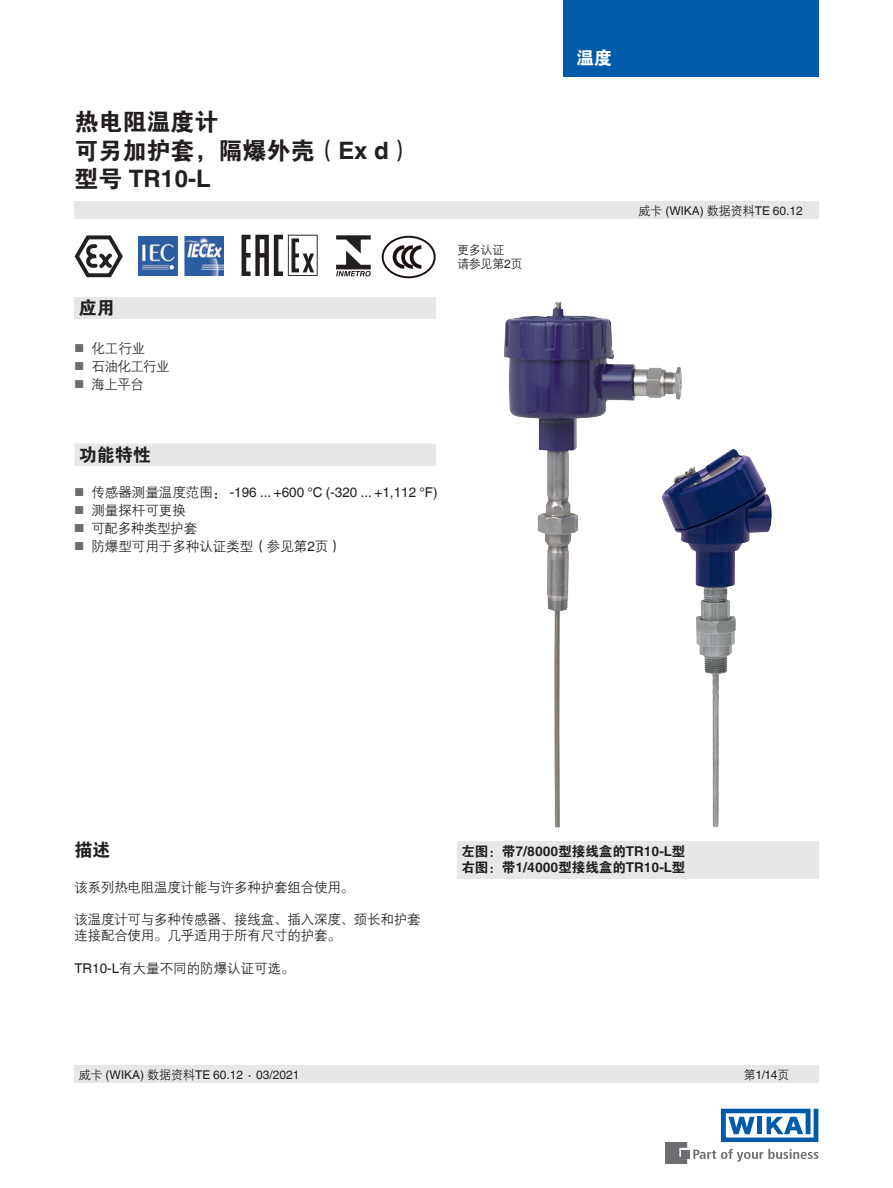
<style>
.page{position:relative;width:893px;height:1188px;background:#fff}
.page>*{position:absolute;margin:0;border:0;box-sizing:border-box;transform-origin:0 0}
.t1{font:24px/28.8px "FZDHTJW GB1 0";color:#231f20}
.t2{font:700 24px "Helvetica World";color:#231f20}
.t3{font:18px "FZDHTJW GB1 0";color:#231f20}
.t4{font:18px "FZDHTJW GB1 0";color:#fff}
.t5{font:13.5px/18px "FZZDXJW GB1 0";letter-spacing:-.015em;color:#231f20}
.t6{font:700 13.5px/16.2px "Helvetica World";color:#231f20}
.t7{font:13.5px "Helvetica World";color:#231f20}
.t8{font:12px "Helvetica World";color:#231f20}
.t9{font:12px/14.4px "FZZDXJW GB1 0";letter-spacing:-.02em;color:#231f20}
.t10{font:11.55px/18px "Helvetica World";color:#6c6d70}
.s1{font-family:"Helvetica World";font-weight:700}
.s2{font-family:"FZDHTJW GB1 0";font-weight:400}
.s3{font-family:"Helvetica World";font-size:11.55px;color:#6c6d70}
.s4{font-family:"Helvetica World"}
.s5{font-size:11.55px;color:#6c6d70}
.s6{font-family:"FZZDXJW GB1 0"}
</style>
<div class="page">
<svg style="left:382px;top:236px;width:54px;height:42px"></svg>
<div style="left:74px;top:297px;width:362px;height:22px;background:#e6e7e9"></div>
<div style="left:74px;top:202px;width:745px;height:17px;background:#e6e7e9"></div>
<div style="left:74px;top:1066px;width:745px;height:17px;background:#e6e7e9"></div>
<svg style="left:693px;top:1149px;width:126px;height:13px"></svg>
<div style="left:682px;top:1150px;width:8px;height:8px;background:#6c6d70"></div>
<svg style="left:665px;top:1142px;width:22px;height:22px"></svg>
<svg style="left:721px;top:1109px;width:97px;height:33px"></svg>
<div style="left:563px;top:0;width:256px;height:77px;background:#015aaa"></div>
<div style="left:457px;top:842px;width:362px;height:37px;background:#e6e7e9"></div>
<div style="left:74px;top:444px;width:362px;height:22px;background:#e6e7e9"></div>
<svg style="left:74px;top:235px;width:49px;height:43px"></svg>
<svg style="left:242px;top:235px;width:76px;height:41px"></svg>
<svg style="left:336px;top:235px;width:35px;height:41px"></svg>
<img style="left:138px;top:237px;width:86px;height:38px">
<img style="left:504px;top:302px;width:178px;height:525px">
<img style="left:661px;top:450px;width:70px;height:77px">
<h1 class="t1" style="left:74px;top:108px;width:340px">热电阻温度计<br>可另加护套，隔爆外壳（<span class="s1">Ex d</span>）</h1>
<h1 class="t2" style="left:74px;top:165px;width:138px"><span class="s2">型号</span> TR10-L</h1>
<h2 class="t3" style="left:79px;top:298px;width:37px">应用</h2>
<p class="t5" style="left:74px;top:340px;width:73px"><span class="s3">■</span> 化工行业</p>
<p class="t5" style="left:74px;top:358px;width:97px"><span class="s3">■</span> 石油化工行业</p>
<p class="t5" style="left:74px;top:376px;width:71px"><span class="s3">■</span> 海上平台</p>
<p class="t9" style="left:457px;top:243px;width:67px">更多认证<br>请参见第<span class="s4">2</span>页</p>
<h2 class="t3" style="left:79px;top:445px;width:73px">功能特性</h2>
<p class="t7" style="left:74px;top:484px;width:365px"><span class="s5">■</span> <span class="s6">传感器测量温度范围：</span> -196 ... +600 °C (-320 ... +1,112 °F)</p>
<p class="t5" style="left:74px;top:502px;width:113px"><span class="s3">■</span> 测量探杆可更换</p>
<p class="t10" style="left:74px;top:519px;width:11px">■ ■</p>
<p class="t5" style="left:91px;top:520px;width:252px">可配多种类型护套<br>防爆型可用于多种认证类型（参见第<span class="s4">2</span>页）</p>
<h2 class="t4" style="left:576px;top:48px;width:37px">温度</h2>
<p class="t8" style="left:638px;top:204px;width:166px"><span class="s6">威卡</span> (WIKA) <span class="s6">数据资料</span>TE 60.12</p>
<h2 class="t3" style="left:74px;top:840px;width:37px">描述</h2>
<p class="t5" style="left:74px;top:879px;width:281px">该系列热电阻温度计能与许多种护套组合使用。</p>
<p class="t5" style="left:74px;top:912px;width:348px;line-height:16.2px">该温度计可与多种传感器、接线盒、插入深度、颈长和护套连接配合使用。几乎适用于所有尺寸的护套。</p>
<p class="t5" style="left:74px;top:960px;width:222px"><span class="s4">TR10-L</span>有大量不同的防爆认证可选。</p>
<p class="t6" style="left:461px;top:844px;width:225px"><span class="s2">左图：带</span>7/8000<span class="s2">型接线盒的</span>TR10-L<span class="s2">型右图：带</span>1/4000<span class="s2">型接线盒的</span>TR10-L<span class="s2">型</span></p>
<p class="t8" style="left:79px;top:1068px;width:222px"><span class="s6">威卡</span> (WIKA) <span class="s6">数据资料</span>TE 60.12 ∙ 03/2021</p>
<p class="t8" style="left:744px;top:1068px;width:47px"><span class="s6">第</span>1/14<span class="s6">页</span></p>
</div>
